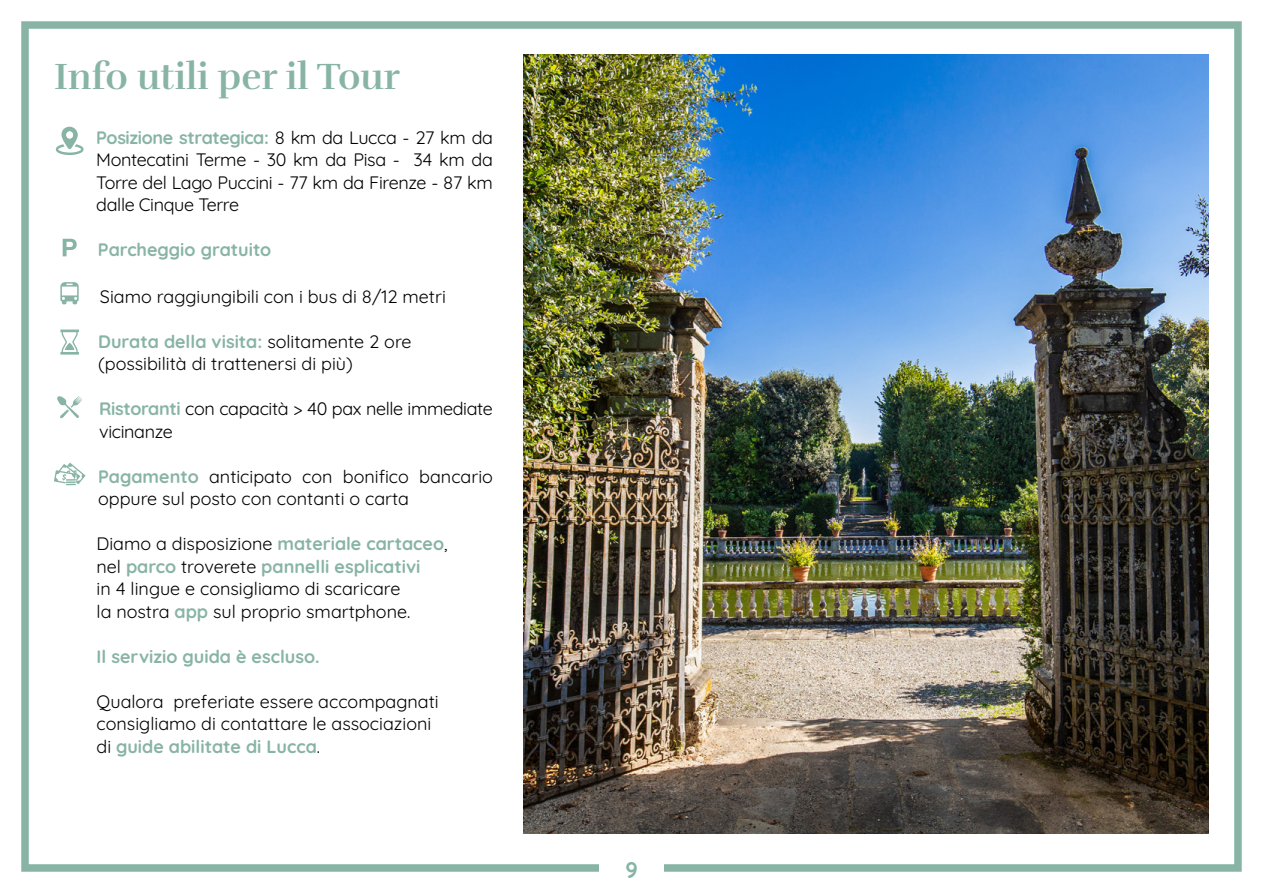
<style>
.page{position:relative;width:1263px;height:893px;background:#fff}
.page>*{position:absolute;margin:0;border:0;box-sizing:border-box;transform-origin:0 0}
.t1{font:700 37.5px "Rufina";color:#88b4a5}
.t2{font:700 22.5px "Quicksand";color:#88b4a5}
.t3{font:18px/22.5px "Quicksand";color:#000}
.t4{font:18px/22.5px "Quicksand";letter-spacing:-.02em;color:#000}
.t5{font:700 18px "Quicksand";color:#88b4a5}
.s1{font-weight:700;color:#88b4a5}
</style>
<div class="page">
<div style="left:21px;top:21px;width:1221px;height:851px;border:8px solid #88b4a5"></div>
<div style="left:599px;top:846px;width:65px;height:42px;background:#fff"></div>
<img style="left:524px;top:54px;width:685px;height:779px">
<svg style="left:55px;top:127px;width:29px;height:28px"></svg>
<div style="left:66px;top:131px;width:7px;height:8px;background:#fff;border-radius:50%"></div>
<svg style="left:57px;top:396px;width:25px;height:22px"></svg>
<svg style="left:60px;top:330px;width:19px;height:25px"></svg>
<svg style="left:63px;top:239px;width:14px;height:17px"></svg>
<svg style="left:54px;top:463px;width:31px;height:22px"></svg>
<svg style="left:60px;top:282px;width:19px;height:22px"></svg>
<h1 class="t1" style="left:54px;top:54px;width:348px">Info utili per il Tour</h1>
<p class="t3" style="left:96px;top:124px;width:398px;text-align:justify"><span class="s1">Posizione strategica:</span> 8 km da Lucca - 27 km da Montecatini Terme - 30 km da Pisa - 34 km da Torre del Lago Puccini - 77 km da Firenze - 87 km dalle Cinque Terre</p>
<p class="t5" style="left:98px;top:236px;width:175px">Parcheggio gratuito</p>
<p class="t3" style="left:100px;top:283px;width:347px">Siamo raggiungibili con i bus di 8/12 metri</p>
<p class="t3" style="left:98px;top:328px;width:315px"><span class="s1">Durata della visita:</span> solitamente 2 ore (possibilità di trattenersi di più)</p>
<p class="t4" style="left:99px;top:396px;width:395px"><span class="s1">Ristoranti</span> con capacità &gt; 40 pax nelle immediate vicinanze</p>
<p class="t3" style="left:98px;top:463px;width:396px"><span class="s1">Pagamento</span> anticipato con bonifico bancario oppure sul posto con contanti o carta</p>
<p class="t3" style="left:97px;top:531px;width:352px">Diamo a disposizione <span class="s1">materiale cartaceo</span>, nel <span class="s1">parco</span> troverete <span class="s1">pannelli esplicativi<br></span>in 4 lingue e consigliamo di scaricare<br>la nostra <span class="s1">app</span> sul proprio smartphone.</p>
<p class="t5" style="left:97px;top:642px;width:225px">Il servizio guida è escluso.</p>
<p class="t3" style="left:97px;top:688px;width:344px">Qualora preferiate essere accompagnati consigliamo di contattare le associazioni di <span class="s1">guide abilitate di Lucca</span>.</p>
<p class="t2" style="left:625px;top:853px;width:14px">9</p>
</div>
